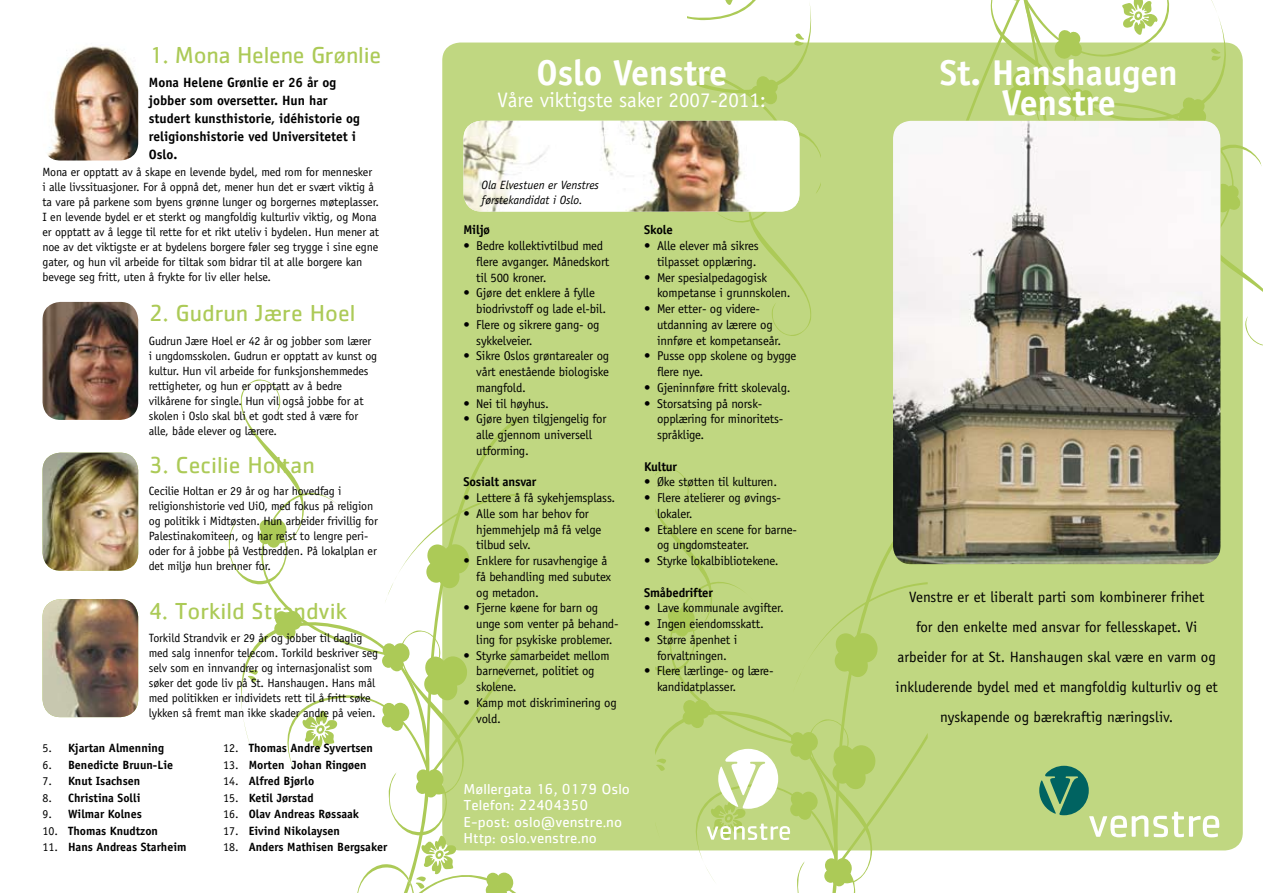
<style>
.page{position:relative;width:1263px;height:893px;background:#fff}
.page>*{position:absolute;margin:0;border:0;box-sizing:border-box;transform-origin:0 0}
.t1{font:700 36px/30px "Officina Sans";color:#fff;text-align:center}
.t2{font:24px "Cachet";color:#acca57}
.t3{font:21px "Officina Sans";color:#fff}
.t4{font:15px/30px "Officina Sans";color:#000;text-align:center}
.t5{font:15px/16.5px "Cachet";color:#fff}
.t6{font:700 13.5px/18px "Officina Sans";color:#000}
.t7{font:12.75px/15.8px "Officina Sans";letter-spacing:-.015em;color:#000}
.t8{font:700 12.75px "Officina Sans";letter-spacing:-.015em;color:#000}
.t9{font:12px/15px "Officina Sans";letter-spacing:-.01em;color:#000}
.t10{font:700 12px "Officina Sans";color:#000}
.t11{font:italic 12px/15px "Officina Sans";color:#000}
.s1{font-weight:400}
</style>
<div class="page">
<svg style="left:960px;top:0;width:303px;height:346px"></svg>
<svg style="left:228px;top:379px;width:291px;height:514px"></svg>
<svg style="left:687px;top:0;width:134px;height:43px"></svg>
<div style="left:442px;top:43px;width:801px;height:807px;background:#c0d781;border-radius:18px"></div>
<img style="left:43px;top:302px;width:95px;height:118px;border-radius:18px">
<img style="left:43px;top:453px;width:95px;height:118px;border-radius:18px">
<img style="left:43px;top:599px;width:95px;height:118px;border-radius:18px">
<img style="left:43px;top:43px;width:95px;height:118px;border-radius:18px">
<img style="left:893px;top:121px;width:327px;height:443px;border-radius:18px">
<svg style="left:1039px;top:766px;width:180px;height:71px"></svg>
<img style="left:463px;top:121px;width:336px;height:91px;border-radius:18px">
<svg style="left:655px;top:468px;width:273px;height:425px"></svg>
<h2 class="t2" style="left:149px;top:41px;width:234px">1. Mona Helene Grønlie</h2>
<p class="t6" style="left:149px;top:73px;width:213px">Mona Helene Grønlie er 26 år og jobber som oversetter. Hun har studert kunsthistorie, idéhistorie og religionshistorie ved Universitetet i<br>Oslo.</p>
<p class="t9" style="left:43px;top:165px;width:338px">Mona er opptatt av å skape en levende bydel, med rom for mennesker<br>i alle livssituasjoner. For å oppnå det, mener hun det er svært viktig å ta vare på parkene som byens grønne lunger og borgernes møteplasser.<br>I en levende bydel er et sterkt og mangfoldig kulturliv viktig, og Mona er opptatt av å legge til rette for et rikt uteliv i bydelen. Hun mener at noe av det viktigste er at bydelens borgere føler seg trygge i sine egne gater, og hun vil arbeide for tiltak som bidrar til at alle borgere kan bevege seg fritt, uten å frykte for liv eller helse.</p>
<h2 class="t2" style="left:149px;top:299px;width:208px">2. Gudrun Jære Hoel</h2>
<p class="t9" style="left:149px;top:333px;width:230px">Gudrun Jære Hoel er 42 år og jobber som lærer i ungdomsskolen. Gudrun er opptatt av kunst og kultur. Hun vil arbeide for funksjonshemmedes rettigheter, og hun er opptatt av å bedre vilkårene for single. Hun vil også jobbe for at skolen i Oslo skal bli et godt sted å være for alle, både elever og lærere.</p>
<h2 class="t2" style="left:149px;top:451px;width:167px">3. Cecilie Holtan</h2>
<p class="t9" style="left:149px;top:484px;width:230px">Cecilie Holtan er 29 år og har hovedfag i religionshistorie ved UiO, med fokus på religion og politikk i Midtøsten. Hun arbeider frivillig for Palestinakomiteen, og har reist to lengre peri&shy;oder for å jobbe på Vestbredden. På lokalplan er det miljø hun brenner for.</p>
<h2 class="t2" style="left:149px;top:597px;width:200px">4. Torkild Strandvik</h2>
<p class="t9" style="left:149px;top:630px;width:231px">Torkild Strandvik er 29 år og jobber til daglig med salg innenfor telecom. Torkild beskriver seg selv som en innvandrer og internasjonalist som søker det gode liv på St. Hanshaugen. Hans mål med politikken er individets rett til å fritt søke lykken så fremt man ikke skader andre på veien.</p>
<p class="t10" style="left:43px;top:741px;width:123px"><span class="s1">5.</span> Kjartan Almenning</p>
<p class="t10" style="left:43px;top:757px;width:132px"><span class="s1">6.</span> Benedicte Bruun-Lie</p>
<p class="t10" style="left:43px;top:774px;width:99px"><span class="s1">7.</span> Knut Isachsen</p>
<p class="t10" style="left:43px;top:790px;width:99px"><span class="s1">8.</span> Christina Solli</p>
<p class="t10" style="left:43px;top:807px;width:101px"><span class="s1">9.</span> Wilmar Kolnes</p>
<p class="t10" style="left:43px;top:823px;width:117px"><span class="s1">10.</span> Thomas Knudtzon</p>
<p class="t10" style="left:43px;top:840px;width:145px"><span class="s1">11.</span> Hans Andreas Starheim</p>
<p class="t10" style="left:223px;top:741px;width:151px"><span class="s1">12.</span> Thomas Andre Syvertsen</p>
<p class="t10" style="left:223px;top:757px;width:145px"><span class="s1">13.</span> Morten Johan Ringøen</p>
<p class="t10" style="left:223px;top:774px;width:93px"><span class="s1">14.</span> Alfred Bjørlo</p>
<p class="t10" style="left:223px;top:790px;width:92px"><span class="s1">15.</span> Ketil Jørstad</p>
<p class="t10" style="left:223px;top:807px;width:137px"><span class="s1">16.</span> Olav Andreas Røssaak</p>
<p class="t10" style="left:223px;top:823px;width:118px"><span class="s1">17.</span> Eivind Nikolaysen</p>
<p class="t10" style="left:223px;top:840px;width:165px"><span class="s1">18.</span> Anders Mathisen Bergsaker</p>
<h1 class="t1" style="left:536px;top:57px;width:192px">Oslo Venstre</h1>
<h3 class="t3" style="left:497px;top:88px;width:270px">Våre viktigste saker 2007-2011:</h3>
<p class="t11" style="left:482px;top:177px;width:119px">Ola Elvestuen er Venstres førstekandidat i Oslo.</p>
<p class="t8" style="left:463px;top:222px;width:28px">Miljø</p>
<p class="t7" style="left:476px;top:238px;width:135px;text-indent:-13px">• Bedre kollektivtilbud med flere avganger. Månedskort til 500 kroner.</p>
<p class="t7" style="left:476px;top:285px;width:131px;text-indent:-13px">• Gjøre det enklere å fylle biodrivstoff og lade el-bil.</p>
<p class="t7" style="left:476px;top:317px;width:125px;text-indent:-13px">• Flere og sikrere gang- og sykkelveier.</p>
<p class="t7" style="left:476px;top:348px;width:134px;text-align:justify;text-indent:-13px">• Sikre Oslos grøntarealer og vårt enestående biologiske mangfold.</p>
<p class="t7" style="left:463px;top:395px;width:87px">• Nei til høyhus.</p>
<p class="t7" style="left:476px;top:411px;width:132px;text-indent:-13px">• Gjøre byen tilgjengelig for alle gjennom universell utforming.</p>
<p class="t8" style="left:463px;top:474px;width:74px">Sosialt ansvar</p>
<p class="t7" style="left:463px;top:490px;width:153px">• Lettere å få sykehjemsplass.</p>
<p class="t7" style="left:476px;top:506px;width:126px;text-indent:-13px">• Alle som har behov for hjemme-hjelp må få velge tilbud selv.</p>
<p class="t7" style="left:476px;top:553px;width:136px;text-indent:-13px">• Enklere for rusavhengige å få behandling med subutex og metadon.</p>
<p class="t7" style="left:476px;top:600px;width:143px;text-indent:-13px">• Fjerne køene for barn og unge som venter på behand&shy;ling for psykiske problemer.</p>
<p class="t7" style="left:476px;top:647px;width:135px;text-indent:-13px">• Styrke samarbeidet mellom barnevernet, politiet og skolene.</p>
<p class="t7" style="left:476px;top:695px;width:142px;text-indent:-13px">• Kamp mot diskrimi-nering og vold.</p>
<p class="t8" style="left:644px;top:222px;width:30px">Skole</p>
<p class="t7" style="left:644px;top:238px;width:116px;text-align:right">• Alle elever må sikres til-passet opplæring.</p>
<p class="t7" style="left:657px;top:269px;width:135px;text-indent:-13px">• Mer spesialpedagogisk kompetanse i grunnskolen.</p>
<p class="t7" style="left:657px;top:301px;width:126px;text-indent:-13px">• Mer etter- og videre&shy;utdanning av lærere og inn-føre et kompetanseår.</p>
<p class="t7" style="left:657px;top:348px;width:141px;text-indent:-13px">• Pusse opp skolene og bygge flere nye.</p>
<p class="t7" style="left:644px;top:380px;width:148px">• Gjeninnføre fritt skolevalg.</p>
<p class="t7" style="left:657px;top:395px;width:126px;text-indent:-13px">• Storsatsing på norsk&shy;opplæring for minoritets&shy;språklige.</p>
<p class="t8" style="left:644px;top:458px;width:34px">Kultur</p>
<p class="t7" style="left:644px;top:474px;width:134px">• Øke støtten til kulturen.</p>
<p class="t7" style="left:657px;top:490px;width:124px;text-indent:-13px">• Flere atelierer og øvings&shy;lokaler.</p>
<p class="t7" style="left:657px;top:521px;width:141px;text-indent:-13px">• Etablere en scene for barne&shy;og ungdomsteater.</p>
<p class="t7" style="left:644px;top:553px;width:136px">• Styrke lokalbibliotekene.</p>
<p class="t8" style="left:644px;top:584px;width:70px">Småbedrifter</p>
<p class="t7" style="left:644px;top:600px;width:141px">• Lave kommunale avgifter.</p>
<p class="t7" style="left:644px;top:616px;width:121px">• Ingen eiendomsskatt.</p>
<p class="t7" style="left:644px;top:632px;width:95px;text-align:center">• Større åpenhet i forvalt-ningen.</p>
<p class="t7" style="left:657px;top:663px;width:117px;text-indent:-13px">• Flere lærlinge- og lære&shy;kandidatplasser.</p>
<p class="t5" style="left:463px;top:780px;width:168px">Møllergata 16, 0179 Oslo<br>Telefon: 22404350<br>E-post: oslo@venstre.no<br>Http: oslo.venstre.no</p>
<h1 class="t1" style="left:940px;top:57px;width:239px">St. Hanshaugen<br>Venstre</h1>
<p class="t4" style="left:895px;top:582px;width:324px">Venstre er et liberalt parti som kombinerer frihet<br>for den enkelte med ansvar for fellesskapet. Vi arbeider for at St. Hanshaugen skal være en varm og inkluderende bydel med et mangfoldig kulturliv og et nyskapende og bærekraftig næringsliv.</p>
</div>
